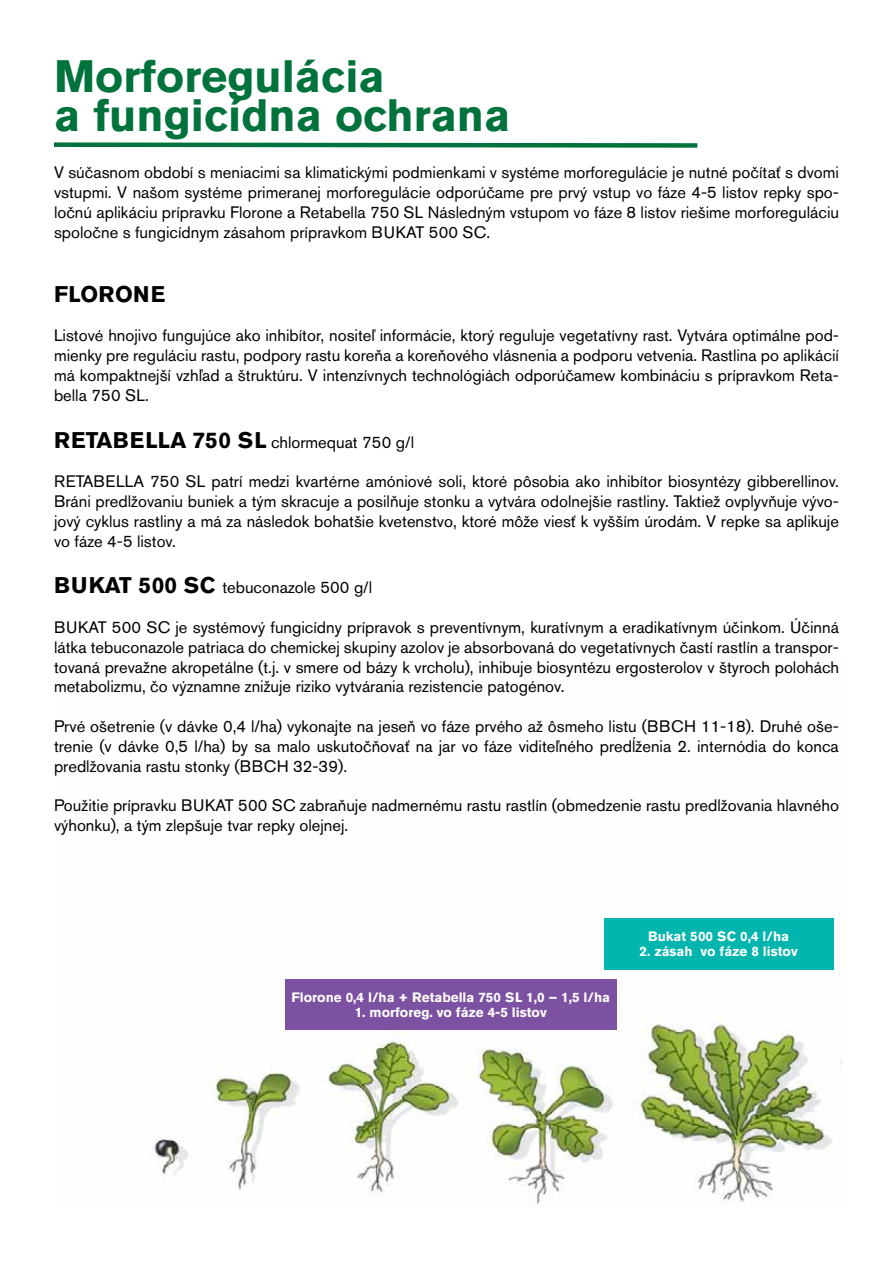
<style>
.page{position:relative;width:893px;height:1263px;background:#fff}
.page>*{position:absolute;margin:0;border:0;box-sizing:border-box;transform-origin:0 0}
.t1{font:700 45px/39px "Akzidenz Grotesk Pro";color:#00723b}
.t2{font:700 22.5px "Akzidenz Grotesk Pro";letter-spacing:.01em;color:#000}
.t3{font:16.5px/19.8px "Akzidenz Grotesk Pro";color:#000;text-align:justify}
.t4{font:700 13.5px "Akzidenz Grotesk Pro";color:#fff}
.s1{font-weight:700;font-size:22.5px}
</style>
<div class="page">
<img style="left:154px;top:918px;width:688px;height:286px">
<svg style="left:54px;top:142px;width:644px;height:6px;background:#3f956b"></svg>
<div style="left:604px;top:918px;width:229px;height:51px;background:#00b5ad"></div>
<div style="left:285px;top:979px;width:332px;height:51px;background:#7c51a1"></div>
<h1 class="t1" style="left:54px;top:57px;width:458px">Morforegulácia<br>a fungicídna ochrana</h1>
<p class="t3" style="left:54px;top:163px;width:786px">V súčasnom období s meniacimi sa klimatickými podmienkami v systéme morforegulácie je nutné počítať s dvomi vstupmi. V našom systéme primeranej morforegulácie odporúčame pre prvý vstup vo fáze 4-5 listov repky spo&shy;ločnú aplikáciu prípravku Florone a Retabella 750 SL Následným vstupom vo fáze 8 listov riešime morforeguláciu spoločne s fungicídnym zásahom prípravkom BUKAT 500 SC.</p>
<h2 class="t2" style="left:54px;top:279px;width:79px">FLORONE</h2>
<p class="t3" style="left:54px;top:326px;width:787px">Listové hnojivo fungujúce ako inhibítor, nositeľ informácie, ktorý reguluje vegetatívny rast. Vytvára optimálne pod&shy;mienky pre reguláciu rastu, podpory rastu koreňa a koreňového vlásnenia a podporu vetvenia. Rastlina po aplikácií má kompaktnejší vzhľad a štruktúru. V intenzívnych technológiách odporúčamew kombináciu s prípravkom Reta&shy;bella 750 SL.</p>
<h2 class="t2" style="left:54px;top:425px;width:60px">RETABE</h2>
<p class="t3" style="left:145px;top:432px;width:270px"><span class="s1">LLA 750 SL</span> chlormequat 750 g/l</p>
<p class="t3" style="left:54px;top:471px;width:11px">RETA</p>
<p class="t3" style="left:54px;top:471px;width:786px;text-indent:40px">BELLA 750 SL patrí medzi kvartérne amóniové soli, ktoré pôsobia ako inhibítor biosyntézy gibberellinov.<br>Bráni predlžovaniu buniek a tým skracuje a posilňuje stonku a vytvára odolnejšie rastliny. Taktiež ovplyvňuje vývo&shy;jový cyklus rastliny a má za následok bohatšie kvetenstvo, ktoré môže viesť k vyšším úrodám. V repke sa aplikuje vo fáze 4-5 listov.</p>
<h2 class="t2" style="left:54px;top:571px;width:18px">BUKA</h2>
<p class="t3" style="left:119px;top:578px;width:254px"><span class="s1">T 500 SC</span> tebuconazole 500 g/l</p>
<p class="t3" style="left:54px;top:617px;width:786px">BUKAT 500 SC je systémový fungicídny prípravok s preventívnym, kuratívnym a eradikatívnym účinkom. Účinná látka tebuconazole patriaca do chemickej skupiny azolov je absorbovaná do vegetatívnych častí rastlín a transpor&shy;tovaná prevažne akropetálne (t.j. v smere od bázy k vrcholu), inhibuje biosyntézu ergosterolov v štyroch polohách metabolizmu, čo významne znižuje riziko vytvárania rezistencie patogénov.</p>
<p class="t3" style="left:54px;top:716px;width:786px">Prvé ošetrenie (v dávke 0,4 l/ha) vykonajte na jeseň vo fáze prvého až ôsmeho listu (BBCH 11-18). Druhé oše&shy;trenie (v dávke 0,5 l/ha) by sa malo uskutočňovať na jar vo fáze viditeľného predĺženia 2. internódia do konca predlžovania rastu stonky (BBCH 32-39).</p>
<p class="t3" style="left:54px;top:795px;width:786px">Použitie prípravku BUKAT 500 SC zabraňuje nadmernému rastu rastlín (obmedzenie rastu predlžovania hlavného výhonku), a tým zlepšuje tvar repky olejnej.</p>
<p class="t4" style="left:291px;top:988px;width:320px">Florone 0,4 l/ha + Retabella 750 SL 1,0 – 1,5 l/ha</p>
<p class="t4" style="left:355px;top:1003px;width:194px">1. morforeg. vo fáze 4-5 listov</p>
<p class="t4" style="left:648px;top:927px;width:142px">Bukat 500 SC 0,4 l/ha</p>
<p class="t4" style="left:639px;top:942px;width:160px">2. zásah vo fáze 8 listov</p>
</div>
